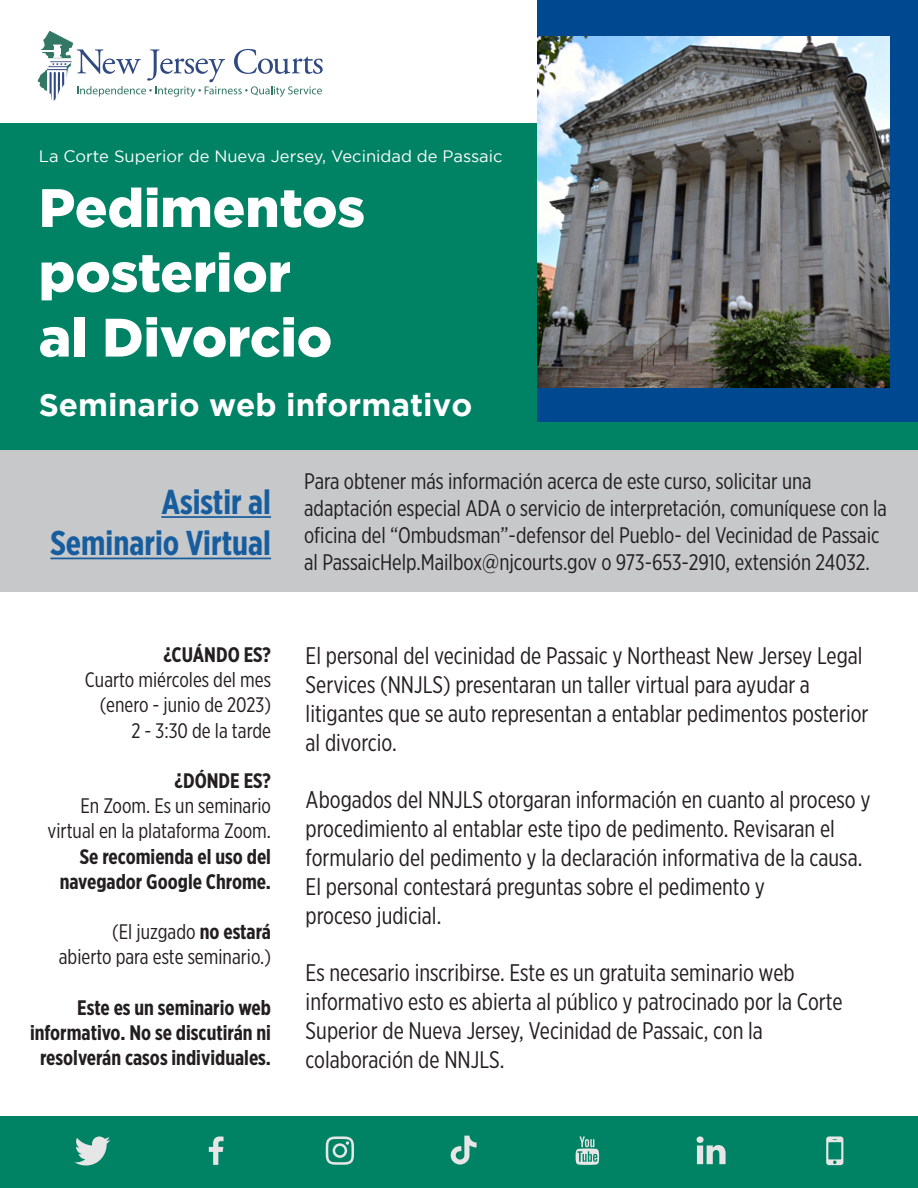
<style>
.page{position:relative;width:918px;height:1188px;background:#fff}
.page>*{position:absolute;margin:0;border:0;box-sizing:border-box;transform-origin:0 0}
.t1{font:900 54px/64.8px "Gotham";color:#fff}
.t2{font:700 34.5px/41.4px "Gotham X Narrow";color:#175d9e;text-align:right}
.t3{font:700 31.5px "Gotham";color:#fff}
.t4{font:24px/28.8px "Gotham X Narrow";color:#231f20}
.t5{font:22.5px/27px "Gotham X Narrow";color:#231f20}
.t6{font:21px/25.2px "Gotham X Narrow";color:#231f20;text-align:right}
.t7{font:700 21px/25.2px "Gotham X Narrow";color:#231f20;text-align:right}
.t8{font:16.5px "Gotham";color:#fff}
.s1{font-weight:700}
</style>
<div class="page">
<div style="left:0;top:1116px;width:918px;height:72px;background:#008265"></div>
<div style="left:0;top:124px;width:918px;height:330px;background:#008265"></div>
<svg style="left:37px;top:31px;width:286px;height:70px"></svg>
<div style="left:537px;top:0;width:381px;height:421px;background:#004990"></div>
<svg style="left:209px;top:1136px;width:15px;height:29px"></svg>
<svg style="left:326px;top:1136px;width:28px;height:29px"></svg>
<svg style="left:697px;top:1136px;width:29px;height:28px"></svg>
<svg style="left:826px;top:1136px;width:17px;height:29px"></svg>
<svg style="left:75px;top:1137px;width:35px;height:29px"></svg>
<svg style="left:576px;top:1137px;width:23px;height:28px"></svg>
<svg style="left:451px;top:1136px;width:26px;height:29px"></svg>
<img style="left:538px;top:36px;width:352px;height:352px">
<div style="left:0;top:450px;width:918px;height:142px;background:#c7c8ca"></div>
<hr style="left:161px;top:516px;width:110px;height:2px;background:#175d9e">
<hr style="left:50px;top:558px;width:221px;height:1px;background:#175d9e">
<p class="t8" style="left:39px;top:147px;width:465px">La Corte Superior de Nueva Jersey, Vecinidad de Passaic</p>
<h1 class="t1" style="left:39px;top:174px;width:328px">Pedimentos posterior<br>al Divorcio</h1>
<h3 class="t3" style="left:39px;top:387px;width:435px">Seminario web informativo</h3>
<h2 class="t2" style="left:50px;top:481px;width:222px">Asistir al<br>Seminario Virtual</h2>
<p class="t7" style="left:163px;top:642px;width:109px">¿CUÁNDO ES?</p>
<p class="t6" style="left:85px;top:667px;width:188px">Cuarto miércoles del mes (enero - junio de 2023)<br>2 - 3:30 de la tarde</p>
<p class="t7" style="left:175px;top:768px;width:98px">¿DÓNDE ES?</p>
<p class="t6" style="left:48px;top:793px;width:225px">En Zoom. Es un seminario virtual en la plataforma Zoom.</p>
<p class="t7" style="left:60px;top:843px;width:213px">Se recomienda el uso del navegador Google Chrome.</p>
<p class="t6" style="left:59px;top:919px;width:214px">(El juzgado <span class="s1">no estará </span>abierto para este seminario.)</p>
<p class="t7" style="left:30px;top:995px;width:242px">Este es un seminario web informativo. No se discutirán ni resolverán casos individuales.</p>
<p class="t5" style="left:304px;top:467px;width:584px">Para obtener más información acerca de este curso, solicitar una adaptación especial ADA o servicio de interpretación, comuníquese con la oficina del “Ombudsman”-defensor del Pueblo- del Vecinidad de Passaic al PassaicHelp.Mailbox@njcourts.gov o 973-653-2910, extensión 24032.</p>
<p class="t4" style="left:306px;top:641px;width:564px">El personal del vecinidad de Passaic y Northeast New Jersey Legal Services (NNJLS) presentaran un taller virtual para ayudar a litigantes que se auto representan a entablar pedimentos posterior al divorcio.</p>
<p class="t4" style="left:306px;top:785px;width:566px">Abogados del NNJLS otorgaran información en cuanto al proceso y procedimiento al entablar este tipo de pedimento. Revisaran el formulario del pedimento y la declaración informativa de la causa.<br>El personal contestará preguntas sobre el pedimento y<br>proceso judicial.</p>
<p class="t4" style="left:306px;top:958px;width:538px">Es necesario inscribirse. Este es un gratuita seminario web informativo esto es abierta al público y patrocinado por la Corte Superior de Nueva Jersey, Vecinidad de Passaic, con la colaboración de NNJLS.</p>
</div>
